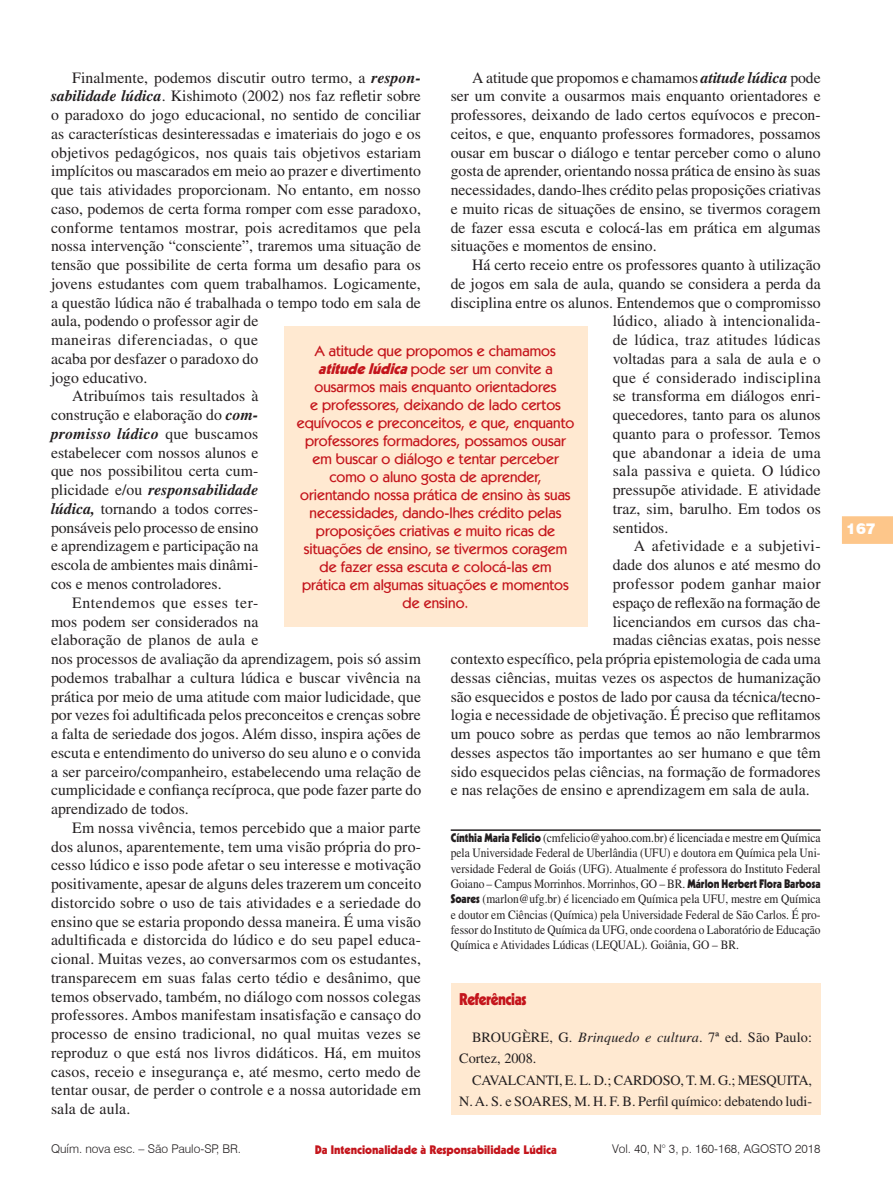
<style>
.page{position:relative;width:893px;height:1191px;background:#fff}
.page>*{position:absolute;margin:0;border:0;box-sizing:border-box;transform-origin:0 0}
.Seção{font:900 16.5px "Kabel";letter-spacing:-.03em;color:#c4151c;scale:.9 1}
.t1{font:15.75px/18.8px "Times";color:#231f20;text-align:justify}
.t2{font:15.75px "Times";letter-spacing:.02em;color:#231f20}
.t3{font:15.75px "Times";letter-spacing:.025em;color:#231f20}
.Olho{font:500 15px/18px "Kabel IT Cby BT";color:#c4151c;text-align:center}
.t4{font:900 15px "Swiss 721 BT";color:#fff}
.Bibliografia{font:14.25px/21.3px "Times";color:#231f20}
.Credito_Autor{font:12.75px/15.3px "Times";color:#231f20;text-align:justify;scale:.9 1}
.t5{font:300 12px "Swiss 721 BT";color:#231f20}
.t6{font:900 12px "Kabel";color:#c4151c}
.s1{font-weight:700;font-style:italic}
.s2{font-family:"Kabel";font-weight:900;font-size:12px}
.s3{font-family:"Kabel";font-weight:900;font-style:italic}
.s4{font-style:italic}
</style>
<div class="page">
<svg style="left:842px;top:516px;width:51px;height:28px"></svg>
<hr style="left:451px;top:829px;width:370px;height:2px;background:#231f20">
<div style="left:284px;top:326px;width:303px;height:300px;background:#ffe9d1"></div>
<div style="left:451px;top:983px;width:370px;height:131px;background:#ffe9d1"></div>
<p class="t1" style="left:451px;top:68px;width:372px;text-indent:21px">A atitude que propomos e chamamos <span class="s1">atitude lúdica</span> pode ser um convite a ousarmos mais enquanto orientadores e professores, deixando de lado certos equívocos e precon&shy;ceitos, e que, enquanto professores formadores, possamos ousar em buscar o diálogo e tentar perceber como o aluno gosta de aprender, orientando nossa prática de ensino às suas necessidades, dando-lhes crédito pelas proposições criativas e muito ricas de situações de ensino, se tivermos coragem de fazer essa escuta e colocá-las em prática em algumas situações e momentos de ensino.</p>
<p class="t1" style="left:472px;top:255px;width:350px">Há certo receio entre os professores quanto à utilização</p>
<p class="t1" style="left:451px;top:274px;width:371px">de jogos em sala de aula, quando se considera a perda da</p>
<p class="t1" style="left:451px;top:293px;width:371px">disciplina entre os alunos. Entendemos que o compromisso</p>
<p class="t1" style="left:613px;top:312px;width:209px">lúdico, aliado à intencionalida-</p>
<p class="t2" style="left:613px;top:331px;width:209px">de lúdica, traz atitudes lúdicas</p>
<p class="t1" style="left:613px;top:349px;width:209px">voltadas para a sala de aula e o</p>
<p class="t3" style="left:613px;top:368px;width:210px">que é considerado indisciplina</p>
<p class="t1" style="left:613px;top:387px;width:209px">se transforma em diálogos enri-</p>
<p class="t1" style="left:613px;top:405px;width:209px">quecedores, tanto para os alunos</p>
<p class="t1" style="left:613px;top:424px;width:209px">quanto para o professor. Temos</p>
<p class="t3" style="left:613px;top:443px;width:210px">que abandonar a ideia de uma</p>
<p class="t1" style="left:613px;top:462px;width:209px">sala passiva e quieta. O lúdico</p>
<p class="t1" style="left:613px;top:480px;width:210px">pressupõe atividade. E atividade</p>
<p class="t1" style="left:613px;top:499px;width:210px">traz, sim, barulho. Em todos os</p>
<p class="t1" style="left:613px;top:518px;width:57px">sentidos.</p>
<p class="t2" style="left:634px;top:537px;width:188px">A afetividade e a subjetivi-</p>
<p class="t1" style="left:613px;top:555px;width:209px">dade dos alunos e até mesmo do</p>
<p class="t2" style="left:613px;top:575px;width:210px">professor podem ganhar maior</p>
<p class="t1" style="left:613px;top:593px;width:209px">espaço de reflexão na formação de</p>
<p class="t1" style="left:613px;top:612px;width:209px">licenciandos em cursos das cha-</p>
<p class="t1" style="left:613px;top:630px;width:210px">madas ciências exatas, pois nesse</p>
<p class="t1" style="left:451px;top:649px;width:371px">contexto específico, pela própria epistemologia de cada uma</p>
<p class="t1" style="left:451px;top:668px;width:371px">dessas ciências, muitas vezes os aspectos de humanização</p>
<p class="t1" style="left:451px;top:687px;width:371px">são esquecidos e postos de lado por causa da técnica/tecno-</p>
<p class="t1" style="left:451px;top:705px;width:371px">logia e necessidade de objetivação. É preciso que reflitamos</p>
<p class="t1" style="left:451px;top:724px;width:371px">um pouco sobre as perdas que temos ao não lembrarmos</p>
<p class="t1" style="left:451px;top:743px;width:371px">desses aspectos tão importantes ao ser humano e que têm</p>
<p class="t1" style="left:451px;top:762px;width:371px">sido esquecidos pelas ciências, na formação de formadores</p>
<p class="t1" style="left:451px;top:780px;width:361px">e nas relações de ensino e aprendizagem em sala de aula.</p>
<p class="Credito_Autor" style="left:451px;top:830px;width:413px"><span class="s2">Cínthia Maria Felicio</span> (cmfelicio@yahoo.com.br) é licenciada e mestre em Química pela Universidade Federal de Uberlândia (UFU) e doutora em Química pela Uni&shy;versidade Federal de Goiás (UFG). Atualmente é professora do Instituto Federal Goiano – Campus Morrinhos. Morrinhos, GO – BR. <span class="s2">Márlon Herbert Flora Barbosa Soares</span> (marlon@ufg.br) é licenciado em Química pela UFU, mestre em Química e doutor em Ciências (Química) pela Universidade Federal de São Carlos. É pro&shy;fessor do Instituto de Química da UFG, onde coordena o Laboratório de Educação Química e Atividades Lúdicas (LEQUAL). Goiânia, GO – BR.</p>
<p class="t1" style="left:51px;top:68px;width:371px;text-align:left;text-indent:21px">Finalmente, podemos discutir outro termo, a <span class="s1">respon&shy;sabilidade lúdica</span>. Kishimoto (2002) nos faz refletir sobre o paradoxo do jogo educacional, no sentido de conciliar as características desinteressadas e imateriais do jogo e os objetivos pedagógicos, nos quais tais objetivos estariam implícitos ou mascarados em meio ao prazer e divertimento que tais atividades proporcionam. No entanto, em nosso caso, podemos de certa forma romper com esse paradoxo, conforme tentamos mostrar, pois acreditamos que pela nossa intervenção “consciente”, traremos uma situação de tensão que possibilite de certa forma um desafio para os jovens estudantes com quem trabalhamos. Logicamente, a questão lúdica não é trabalhada o tempo todo em sala de aula, podendo o professor agir de<br>maneiras diferenciadas, o que<br>acaba por desfazer o paradoxo do<br>jogo educativo.</p>
<p class="t1" style="left:51px;top:387px;width:209px;text-indent:21px">Atribuímos tais resultados à construção e elaboração do <span class="s1">com&shy;promisso lúdico</span> que buscamos estabelecer com nossos alunos e que nos possibilitou certa cum&shy;plicidade e/ou <span class="s1">responsabilidade lúdica,</span> tornando a todos corres&shy;ponsáveis pelo processo de ensino e aprendizagem e participação na escola de ambientes mais dinâmi&shy;cos e menos controladores.</p>
<p class="t1" style="left:51px;top:593px;width:372px;text-align:left;text-indent:21px">Entendemos que esses ter-<br>mos podem ser considerados na<br>elaboração de planos de aula e<br>nos processos de avaliação da aprendizagem, pois só assim podemos trabalhar a cultura lúdica e buscar vivência na prática por meio de uma atitude com maior ludicidade, que por vezes foi adultificada pelos preconceitos e crenças sobre a falta de seriedade dos jogos. Além disso, inspira ações de escuta e entendimento do universo do seu aluno e o convida a ser parceiro/companheiro, estabelecendo uma relação de cumplicidade e confiança recíproca, que pode fazer parte do aprendizado de todos.</p>
<p class="t1" style="left:51px;top:818px;width:372px;text-indent:21px">Em nossa vivência, temos percebido que a maior parte dos alunos, aparentemente, tem uma visão própria do pro&shy;cesso lúdico e isso pode afetar o seu interesse e motivação positivamente, apesar de alguns deles trazerem um conceito distorcido sobre o uso de tais atividades e a seriedade do ensino que se estaria propondo dessa maneira. É uma visão adultificada e distorcida do lúdico e do seu papel educa&shy;cional. Muitas vezes, ao conversarmos com os estudantes, transparecem em suas falas certo tédio e desânimo, que temos observado, também, no diálogo com nossos colegas professores. Ambos manifestam insatisfação e cansaço do processo de ensino tradicional, no qual muitas vezes se reproduz o que está nos livros didáticos. Há, em muitos casos, receio e insegurança e, até mesmo, certo medo de tentar ousar, de perder o controle e a nossa autoridade em sala de aula.</p>
<p class="Olho" style="left:297px;top:342px;width:279px">A atitude que propomos e chamamos <span class="s3">atitudelúdica</span>pode ser um convite a ousarmos mais enquanto orientadores<br>e professores, deixando de lado certos equívocos e preconceitos, e que, enquanto professores formadores, possamos ousar em buscar o diálogo e tentar perceber como o aluno gosta de aprender, orientando nossa prática de ensino às suas necessidades, dando-lhes crédito pelas proposições criativas e muito ricas de situações de ensino, se tivermos coragem de fazer essa escuta e colocá-las em prática em algumas situações e momentos de ensino.</p>
<p class="Seção" style="left:459px;top:989px;width:76px">Referências</p>
<p class="Bibliografia" style="left:459px;top:1026px;width:354px;text-indent:13px">BROUGÈRE, G. <span class="s4">Brinquedo e cultura</span>. 7ª ed. São Paulo:<br>Cortez, 2008.</p>
<p class="Bibliografia" style="left:459px;top:1069px;width:354px;text-align:right">CAVALCANTI, E. L. D.; CARDOSO, T. M. G.; MESQUITA,<br>N. A. S. e SOARES, M. H. F. B. Perfil químico: debatendo ludi-</p>
<p class="t5" style="left:51px;top:1141px;width:192px">Quím. nova esc. – São Paulo-SP, BR.</p>
<p class="t5" style="left:612px;top:1141px;width:210px">Vol. 40, N° 3, p. 160-168, AGOSTO 2018</p>
<p class="t6" style="left:315px;top:1141px;width:244px">Da Intencionalidade à Responsabilidade Lúdica</p>
<p class="t4" style="left:846px;top:519px;width:31px">167</p>
</div>
